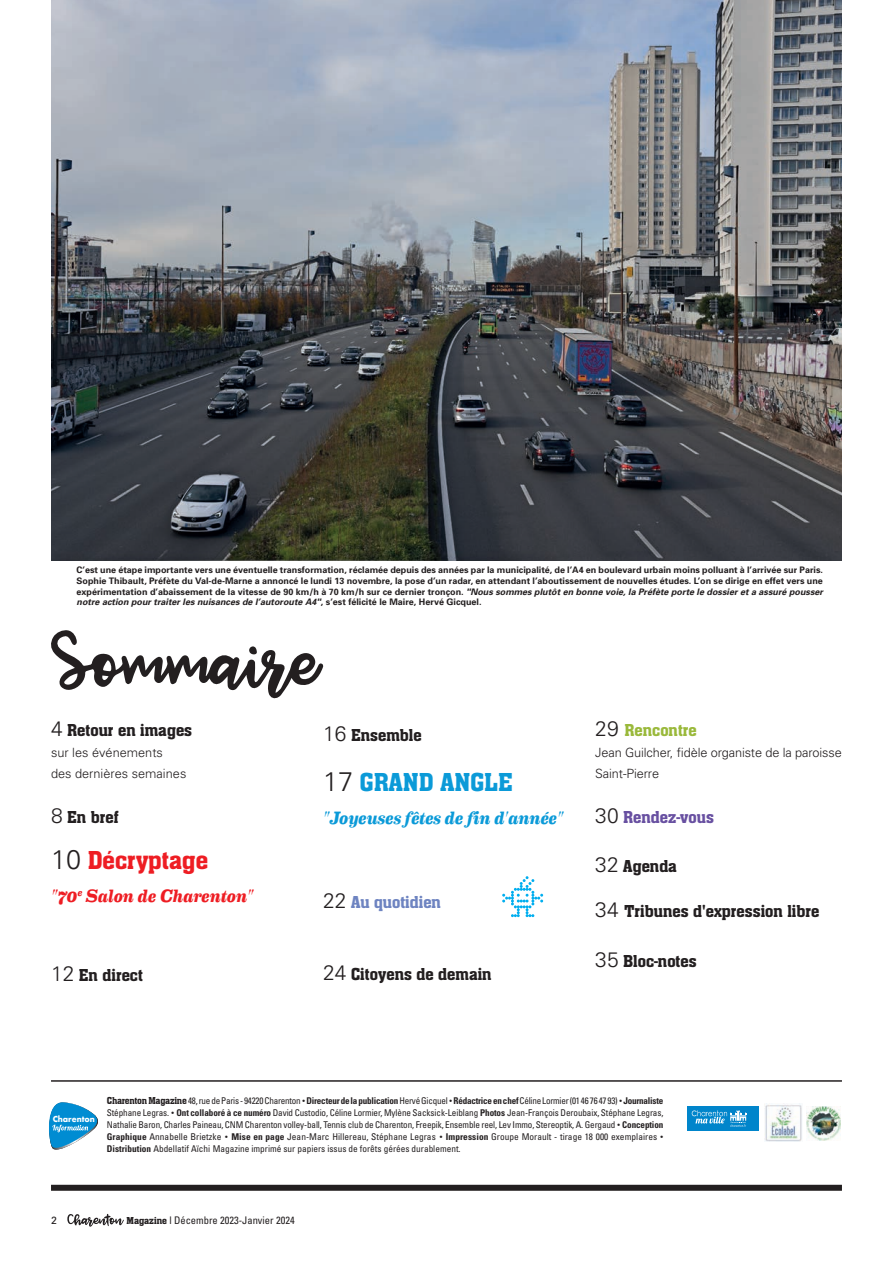
<style>
.page{position:relative;width:893px;height:1263px;background:#fff}
.page>*{position:absolute;margin:0;border:0;box-sizing:border-box;transform-origin:0 0}
.t1{font:500 27px "Aachen D";color:#ee1d23}
.t2{font:500 27px "Aachen D";color:#0b9ad8}
.t3{font:500 18px "Aachen D";color:#231f20}
.t4{font:italic 700 18px "Eames Century Modern";letter-spacing:-.02em;color:#0b9ad8}
.t5{font:italic 700 18px "Eames Century Modern";letter-spacing:-.005em;color:#ee1d23}
.t6{font:500 18px "Aachen D";color:#6e84c1}
.t7{font:500 18px "Aachen D";color:#6850a1}
.t8{font:500 18px "Aachen D";color:#9ab93b}
.t9{font:300 12.75px/21px "Univers";letter-spacing:-.01em;color:#231f20}
.t10{font:condensed 10.5px "Univers";color:#231f20}
.t11{font:10.5px "Univers";color:#231f20}
.t12{font:condensed 9.3px/12px "Univers";color:#231f20;text-align:justify}
.t13{font:700 9px/10.8px "Univers";color:#231f20;text-align:justify}
.t14{font:700 8.1px "Futura";color:#fff;scale:.95 1}
.s1{font-style:italic}
.s2{font-family:"Univers";font-weight:300;font-size:21px}
.s3{font-family:"Univers";font-weight:300;color:#231f20}
.s4{font-family:"Univers";font-weight:300;font-size:21px;color:#231f20}
.s5{font-family:"Aachen BT";font-stretch:normal}
.s6{font-stretch:normal}
.s7{font-weight:700}
.s8{font-family:"Aachen D";font-weight:500;font-stretch:normal}
</style>
<div class="page">
<svg style="left:67px;top:1214px;width:57px;height:13px"></svg>
<div style="left:51px;top:1185px;width:791px;height:6px;background:#231f20"></div>
<img style="left:764px;top:1104px;width:38px;height:37px">
<img style="left:806px;top:1106px;width:34px;height:34px">
<hr style="left:51px;top:1080px;width:791px;height:1px;background:#231f20">
<svg style="left:49px;top:1102px;width:49px;height:48px"></svg>
<div style="left:687px;top:1106px;width:71px;height:25px;background:#0085cb"></div>
<svg style="left:692px;top:1110px;width:54px;height:17px"></svg>
<svg style="left:51px;top:630px;width:272px;height:69px"></svg>
<svg style="left:502px;top:876px;width:41px;height:41px"></svg>
<img style="left:51px;top:0;width:791px;height:560px">
<p class="t13" style="left:77px;top:564px;width:748px">C’est une étape importante vers une éventuelle transformation, réclamée depuis des années par la municipalité, de l’A4 en boulevard urbain moins polluant à l’arrivée sur Paris.<br>Sophie Thibault, Préfète du Val-de-Marne a annoncé le lundi 13 novembre, la pose d’un radar, en attendant l’aboutissement de nouvelles études. L’on se dirige en effet vers une expérimentation d’abaissement de la vitesse de 90 km/h à 70 km/h sur ce dernier tronçon. <span class="s1">"Nous sommes plutôt en bonne voie, la Préfète porte le dossier et a assuré pousser notre action pour traiter les nuisances de l’autoroute A4"</span>, s’est félicité le Maire, Hervé Gicquel.</p>
<p class="t3" style="left:51px;top:719px;width:143px"><span class="s2">4</span> Retour en images</p>
<p class="t9" style="left:51px;top:741px;width:137px">sur les événements des dernières semaines</p>
<p class="t3" style="left:51px;top:806px;width:69px"><span class="s2">8</span> En bref</p>
<p class="t1" style="left:51px;top:844px;width:159px"><span class="s3">10</span> Décryptage</p>
<p class="t5" style="left:51px;top:882px;width:204px">"70<sup>e</sup> Salon de Charenton"</p>
<p class="t3" style="left:51px;top:964px;width:93px"><span class="s2">12</span> En direct</p>
<p class="t3" style="left:323px;top:724px;width:100px"><span class="s2">16</span> Ensemble</p>
<p class="t2" style="left:323px;top:766px;width:191px"><span class="s3">17</span> GRAND ANGLE</p>
<p class="t4" style="left:323px;top:804px;width:242px">"Joyeuses fêtes de fin d'année"</p>
<p class="t6" style="left:323px;top:892px;width:119px"><span class="s4">22</span> Au quotidien</p>
<p class="t3" style="left:323px;top:963px;width:170px"><span class="s2">24</span> Citoyens de demain</p>
<p class="t8" style="left:595px;top:719px;width:103px"><span class="s4">29</span> Rencontre</p>
<p class="t9" style="left:595px;top:741px;width:248px">Jean Guilcher, fidèle organiste de la paroisse<br>Saint-Pierre</p>
<p class="t7" style="left:595px;top:806px;width:120px"><span class="s4">30</span> Rendez-vous</p>
<p class="t3" style="left:595px;top:856px;width:83px"><span class="s2">32</span> Agenda</p>
<p class="t3" style="left:595px;top:900px;width:226px"><span class="s2">34</span> Tribunes d'expression libre</p>
<p class="t3" style="left:595px;top:951px;width:103px"><span class="s2">35</span> Bloc-notes</p>
<p class="t14" style="left:53px;top:1113px;width:46px">Charenton</p>
<p class="t12" style="left:107px;top:1094px;width:558px"><span class="s5">Charenton Magazine</span>48, rue de Paris - 94220 Charenton <span class="s6">•</span> <span class="s7">Directeur de la publication</span> Hervé Gicquel <span class="s6">•</span> <span class="s7">Rédactrice en chef</span> Céline Lormier (01 46 76 47 93) <span class="s6">•</span> <span class="s7">Journaliste </span>Stéphane Legras. <span class="s6">•</span> <span class="s7">Ont collaboré à ce numéro</span> David Custodio, Céline Lormier, Mylène Sacksick-Leiblang <span class="s7">Photos</span> Jean-François Deroubaix, Stéphane Legras, Nathalie Baron, Charles Paineau, CNM Charenton volley-ball, Tennis club de Charenton, Freepik, Ensemble reel, Lev Immo, Stereoptik, A. Gergaud <span class="s6">•</span> <span class="s7">Conception Graphique</span> Annabelle Brietzke <span class="s6">•</span> <span class="s7">Mise en page</span> Jean-Marc Hillereau, Stéphane Legras <span class="s6">•</span> <span class="s7">Impression</span> Groupe Morault - tirage 18 000 exemplaires <span class="s6">• </span><span class="s7">Distribution</span> Abdellatif Aïchi Magazine imprimé sur papiers issus de forêts gérées durablement.</p>
<p class="t11" style="left:51px;top:1214px;width:7px">2</p>
<p class="t10" style="left:126px;top:1214px;width:170px"><span class="s8">Magazine</span> l Décembre 2023-Janvier 2024</p>
</div>
